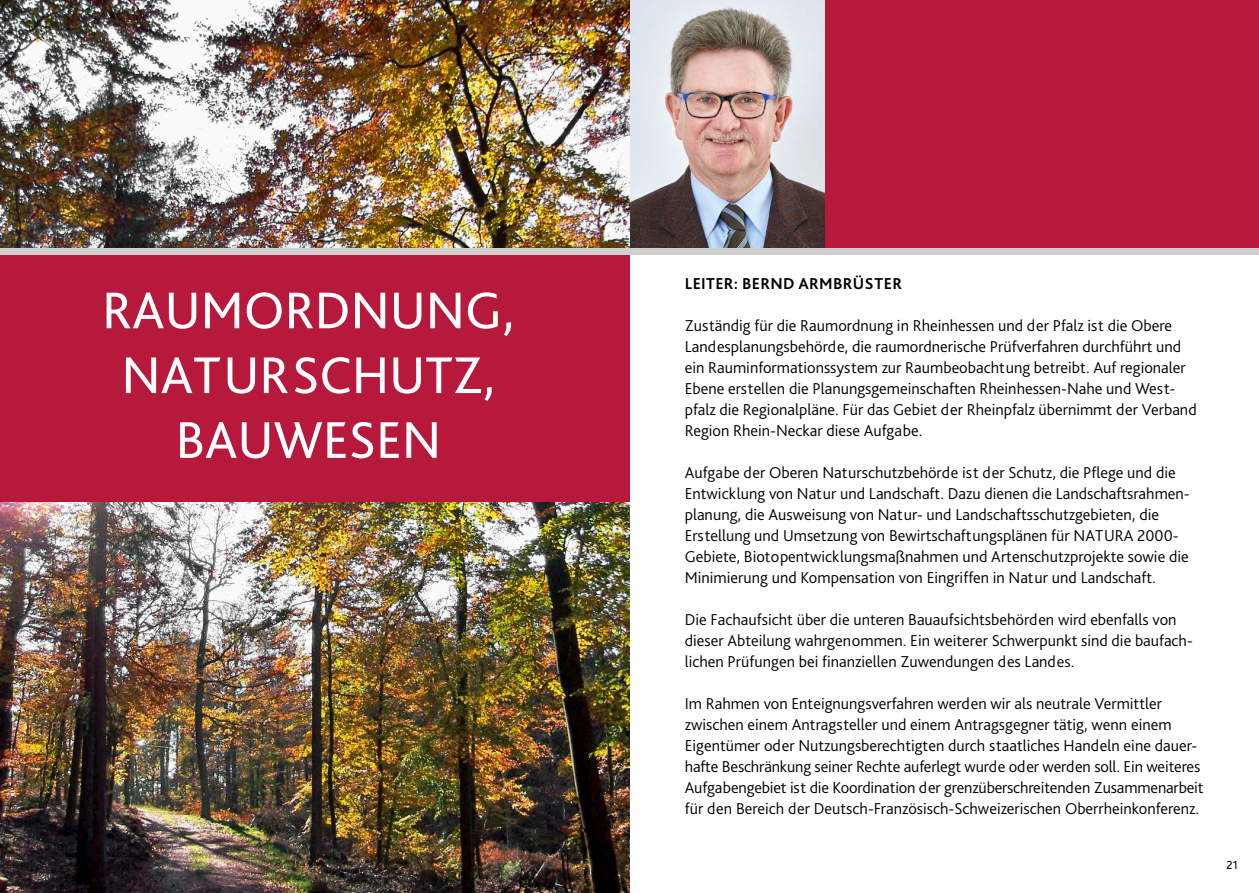
<style>
.page{position:relative;width:1259px;height:893px;background:#fff}
.page>*{position:absolute;margin:0;border:0;box-sizing:border-box;transform-origin:0 0}
.t1{font:54px/64.8px "Bliss Pro";color:#fff;text-align:center}
.t2{font:300 16.5px/21px "Bliss Pro";color:#000}
.t3{font:700 16.5px "Bliss Pro";letter-spacing:.02em;color:#000}
.t4{font:12px "Bliss Pro";color:#000}
</style>
<div class="page">
<img style="left:629px;top:0;width:196px;height:249px">
<img style="left:0;top:0;width:629px;height:893px">
<div style="left:825px;top:0;width:434px;height:249px;background:#b6193c"></div>
<div style="left:0;top:255px;width:629px;height:247px;background:#b6193c"></div>
<div style="left:0;top:249px;width:629px;height:6px;background:#cfcfd0"></div>
<div style="left:629px;top:249px;width:630px;height:6px;background:#cfcfd0"></div>
<h1 class="t1" style="left:102px;top:277px;width:414px">RAUMORDNUNG,<br>NATURSCHUTZ,<br>BAUWESEN</h1>
<p class="t3" style="left:685px;top:273px;width:219px">LEITER: BERND ARMBRÜSTER</p>
<p class="t2" style="left:685px;top:314px;width:513px">Zuständig für die Raumordnung in Rheinhessen und der Pfalz ist die Obere Landesplanungsbehörde, die raumordnerische Prüfverfahren durchführt und ein Rauminformationssystem zur Raumbeobachtung betreibt. Auf regionaler Ebene erstellen die Planungsgemeinschaften Rheinhessen-Nahe und West&shy;pfalz die Regionalpläne. Für das Gebiet der Rheinpfalz übernimmt der Verband Region Rhein-Neckar diese Aufgabe.</p>
<p class="t2" style="left:685px;top:461px;width:505px">Aufgabe der Oberen Naturschutzbehörde ist der Schutz, die Pflege und die Entwicklung von Natur und Landschaft. Dazu dienen die Landschaftsrahmen&shy;planung, die Ausweisung von Natur- und Landschaftsschutzgebieten, die Erstellung und Umsetzung von Bewirtschaftungsplänen für NATURA 2000- Gebiete, Biotopentwicklungsmaßnahmen und Artenschutzprojekte sowie die Minimierung und Kompensation von Eingriffen in Natur und Landschaft.</p>
<p class="t2" style="left:685px;top:608px;width:509px">Die Fachaufsicht über die unteren Bauaufsichtsbehörden wird ebenfalls von dieser Abteilung wahrgenommen. Ein weiterer Schwerpunkt sind die baufach&shy;lichen Prüfungen bei finanziellen Zuwendungen des Landes.</p>
<p class="t2" style="left:685px;top:692px;width:520px">Im Rahmen von Enteignungsverfahren werden wir als neutrale Vermittler zwischen einem Antragsteller und einem Antragsgegner tätig, wenn einem Eigentümer oder Nutzungsberechtigten durch staatliches Handeln eine dauer&shy;hafte Beschränkung seiner Rechte auferlegt wurde oder werden soll. Ein weiteres Aufgabengebiet ist die Koordination der grenzüberschreitenden Zusammenarbeit für den Bereich der Deutsch-Französisch-Schweizerischen Oberrheinkonferenz.</p>
<p class="t4" style="left:1226px;top:857px;width:13px">21</p>
</div>
